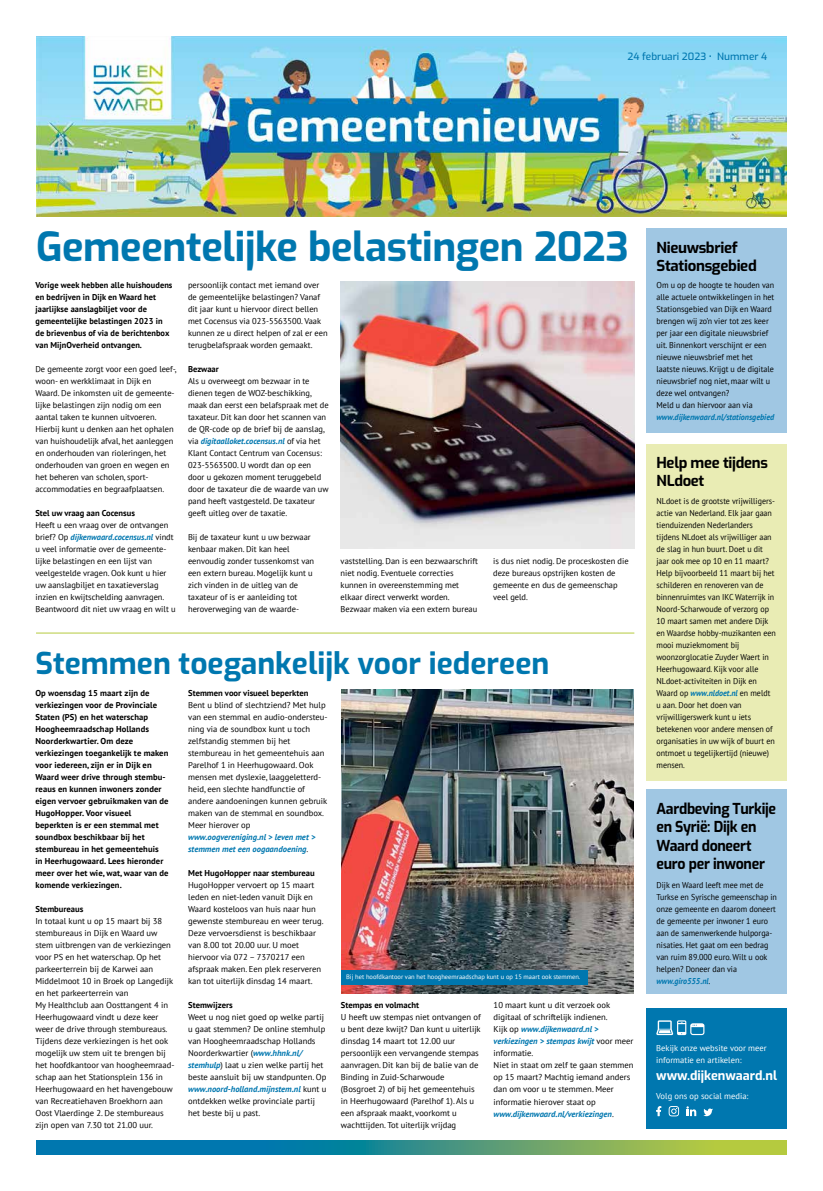
<style>
.page{position:relative;width:823px;height:1191px;background:#fff}
.page>*{position:absolute;margin:0;border:0;box-sizing:border-box;transform-origin:0 0}
.t1{font:700 40px "Exo";letter-spacing:-.01em;color:#0077af}
.t2{font:700 30px "Exo";color:#0077af}
.t3{font:700 15px/18px "Exo";letter-spacing:-.02em;color:#000;scale:.94 1}
.t4{font:700 15px/18px "Exo";letter-spacing:-.02em;color:#000}
.t5{font:700 12.7px "Exo";color:#fff}
.t6{font:500 10px "Exo";color:#0077af}
.t7{font:8.5px/12px "PT Sans";color:#000}
.t8{font:8.5px/12px "PT Sans";color:#000;scale:.94 1}
.t9{font:700 8.5px/12px "PT Sans";letter-spacing:.01em;color:#000}
.t10{font:8.5px/12px "PT Sans";color:#000;scale:.95 1}
.t11{font:8.5px/12px "PT Sans";color:#fff}
.t12{font:italic 700 8.5px/12px "PT Sans";color:#0077af}
.t13{font:italic 700 8.5px "PT Sans";color:#0077af;scale:.95 1}
.t14{font:6.5px "PT Sans";color:#fff}
.s1{font-weight:700;font-style:italic;color:#0077af}
.s2{font-weight:400;font-style:normal;color:#000}
</style>
<div class="page">
<img style="left:37px;top:36px;width:748px;height:180px">
<svg style="left:36px;top:1140px;width:750px;height:15px;background:#439583"></svg>
<hr style="left:36px;top:633px;width:598px;height:1px;background:#b5ca3f">
<div style="left:646px;top:1008px;width:140px;height:120px;background:#0077af"></div>
<svg style="left:656px;top:1020px;width:48px;height:15px"></svg>
<svg style="left:668px;top:1106px;width:10px;height:10px"></svg>
<svg style="left:686px;top:1106px;width:9px;height:10px"></svg>
<svg style="left:703px;top:1108px;width:9px;height:8px"></svg>
<svg style="left:656px;top:1106px;width:4px;height:10px"></svg>
<div style="left:646px;top:444px;width:140px;height:336px;background:#e9ecb4"></div>
<div style="left:646px;top:228px;width:140px;height:204px;background:#a0c7e3"></div>
<div style="left:646px;top:789px;width:140px;height:204px;background:#a0c7e3"></div>
<img style="left:340px;top:282px;width:294px;height:267px">
<img style="left:341px;top:689px;width:292px;height:304px">
<div style="left:341px;top:970px;width:246px;height:14px;background:#0077af"></div>
<p class="t6" style="left:627px;top:49px;width:141px">24 februari 2023 • Nummer 4</p>
<h1 class="t1" style="left:36px;top:217px;width:593px">Gemeentelijke belastingen 2023</h1>
<p class="t9" style="left:35px;top:279px;width:138px">Vorige week hebben alle huishoudens en bedrijven in Dijk en Waard het jaarlijkse aanslagbiljet voor de gemeentelijke belastingen 2023 in de brievenbus of via de berichtenbox van MijnOverheid ontvangen.</p>
<p class="t7" style="left:35px;top:363px;width:142px">De gemeente zorgt voor een goed leef-, woon- en werkklimaat in Dijk en Waard. De inkomsten uit de gemeente&shy;lijke belastingen zijn nodig om een aantal taken te kunnen uitvoeren.<br>Hierbij kunt u denken aan het ophalen van huishoudelijk afval, het aanleggen en onderhouden van rioleringen, het onderhouden van groen en wegen en het beheren van scholen, sport&shy;accommodaties en begraafplaatsen.</p>
<p class="t9" style="left:35px;top:507px;width:101px">Stel uw vraag aan Cocensus</p>
<p class="t7" style="left:35px;top:519px;width:142px">Heeft u een vraag over de ontvangen brief? Op <span class="s1">dijkenwaard.cocensus.nl</span> vindt u veel informatie over de gemeente&shy;lijke belastingen en een lijst van veelgestelde vragen. Ook kunt u hier uw aanslagbiljet en taxatieverslag inzien en kwijtschelding aanvragen.<br>Beantwoord dit niet uw vraag en wilt u</p>
<p class="t7" style="left:188px;top:279px;width:141px">persoonlijk contact met iemand over de gemeentelijke belastingen? Vanaf dit jaar kunt u hiervoor direct bellen met Cocensus via 023-5563500. Vaak kunnen ze u direct helpen of zal er een terugbelafspraak worden gemaakt.</p>
<p class="t9" style="left:188px;top:363px;width:32px">Bezwaar</p>
<p class="t7" style="left:188px;top:375px;width:142px">Als u overweegt om bezwaar in te dienen tegen de WOZ-beschikking, maak dan eerst een belafspraak met de taxateur. Dit kan door het scannen van de QR-code op de brief bij de aanslag, via <span class="s1">digitaalloket.cocensus.nl</span> of via het Klant Contact Centrum van Cocensus:<br>023-5563500. U wordt dan op een door u gekozen moment teruggebeld door de taxateur die de waarde van uw pand heeft vastgesteld. De taxateur geeft uitleg over de taxatie.</p>
<p class="t7" style="left:188px;top:531px;width:127px">Bij de taxateur kunt u uw bezwaar kenbaar maken. Dit kan heel eenvoudig zonder tussenkomst van een extern bureau. Mogelijk kunt u zich vinden in de uitleg van de taxateur of is er aanleiding tot heroverweging van de waarde-</p>
<p class="t7" style="left:340px;top:555px;width:139px">vaststelling. Dan is een bezwaarschrift niet nodig. Eventuele correcties kunnen in overeenstemming met elkaar direct verwerkt worden.<br>Bezwaar maken via een extern bureau</p>
<p class="t7" style="left:493px;top:555px;width:137px">is dus niet nodig. De proceskosten die deze bureaus opstrijken kosten de gemeente en dus de gemeenschap veel geld.</p>
<h2 class="t2" style="left:35px;top:641px;width:515px">Stemmen toegankelijk voor iedereen</h2>
<p class="t9" style="left:35px;top:687px;width:135px">Op woensdag 15 maart zijn de verkiezingen voor de Provinciale<br>Staten (PS) en het waterschap<br>Hoogheemraadschap Hollands<br>Noorderkwartier. Om deze verkiezingen toegankelijk te maken voor iedereen, zijn er in Dijk en<br>Waard weer drive through stembu&shy;reaus en kunnen inwoners zonder eigen vervoer gebruikmaken van de<br>HugoHopper. Voor visueel beperkten is er een stemmal met soundbox beschikbaar bij het stembureau in het gemeentehuis<br>in Heerhugowaard. Lees hieronder meer over het wie, wat, waar van de komende verkiezingen.</p>
<p class="t9" style="left:35px;top:903px;width:49px">Stembureaus</p>
<p class="t7" style="left:35px;top:915px;width:140px">In totaal kunt u op 15 maart bij 38 stembureaus in Dijk en Waard uw stem uitbrengen van de verkiezingen voor PS en het waterschap. Op het parkeerterrein bij de Karwei aan Middelmoot 10 in Broek op Langedijk en het parkeerterrein van<br>My Healthclub aan Oosttangent 4 in Heerhugowaard vindt u deze keer weer de drive through stembureaus.<br>Tijdens deze verkiezingen is het ook mogelijk uw stem uit te brengen bij het hoofdkantoor van hoogheemraad&shy;schap aan het Stationsplein 136 in Heerhugowaard en het havengebouw van Recreatiehaven Broekhorn aan Oost Vlaerdinge 2. De stembureaus zijn open van 7.30 tot 21.00 uur.</p>
<p class="t9" style="left:188px;top:687px;width:122px">Stemmen voor visueel beperkten</p>
<p class="t7" style="left:188px;top:699px;width:141px">Bent u blind of slechtziend? Met hulp van een stemmal en audio-ondersteu&shy;ning via de soundbox kunt u toch zelfstandig stemmen bij het stembureau in het gemeentehuis aan<br>Parelhof 1 in Heerhugowaard. Ook mensen met dyslexie, laaggeletterd&shy;heid, een slechte handfunctie of andere aandoeningen kunnen gebruik maken van de stemmal en soundbox.<br>Meer hierover op</p>
<p class="t12" style="left:188px;top:831px;width:129px">www.oogvereniging.nl &gt; leven met &gt; stemmen met een oogaandoening<span class="s2">.</span></p>
<p class="t9" style="left:188px;top:867px;width:128px">Met HugoHopper naar stembureau</p>
<p class="t7" style="left:188px;top:879px;width:137px">HugoHopper vervoert op 15 maart leden en niet-leden vanuit Dijk en Waard kosteloos van huis naar hun gewenste stembureau en weer terug.<br>Deze vervoersdienst is beschikbaar van 8.00 tot 20.00 uur. U moet hiervoor via 072 – 7370217 een afspraak maken. Een plek reserveren kan tot uiterlijk dinsdag 14 maart.</p>
<p class="t9" style="left:188px;top:999px;width:46px">Stemwijzers</p>
<p class="t7" style="left:188px;top:1011px;width:140px">Weet u nog niet goed op welke partij u gaat stemmen? De online stemhulp van Hoogheemraadschap Hollands Noorderkwartier (<span class="s1">www.hhnk.nl/ stemhulp</span>) laat u zien welke partij het beste aansluit bij uw standpunten. Op <span class="s1">www.noord-holland.mijnstem.nl</span> kunt u ontdekken welke provinciale partij het beste bij u past.</p>
<p class="t14" style="left:346px;top:973px;width:235px">Bij het hoofdkantoor van het hoogheemraadschap kunt u op 15 maart ook stemmen.</p>
<p class="t9" style="left:341px;top:999px;width:80px">Stempas en volmacht</p>
<p class="t7" style="left:341px;top:1011px;width:141px">U heeft uw stempas niet ontvangen of u bent deze kwijt? Dan kunt u uiterlijk dinsdag 14 maart tot 12.00 uur persoonlijk een vervangende stempas aanvragen. Dit kan bij de balie van de Binding in Zuid-Scharwoude (Bosgroet 2) of bij het gemeentehuis in Heerhugowaard (Parelhof 1). Als u een afspraak maakt, voorkomt u wachttijden. Tot uiterlijk vrijdag</p>
<p class="t7" style="left:493px;top:999px;width:141px">10 maart kunt u dit verzoek ook digitaal of schriftelijk indienen.<br>Kijk op <span class="s1">www.dijkenwaard.nl &gt; verkiezingen &gt; stempas kwijt</span> voor meer informatie.<br>Niet in staat om zelf te gaan stemmen op 15 maart? Machtig iemand anders dan om voor u te stemmen. Meer informatie hierover staat op <span class="s1">www.dijkenwaard.nl/verkiezingen</span>.</p>
<h3 class="t4" style="left:656px;top:238px;width:102px">Nieuwsbrief<br>Stationsgebied</h3>
<p class="t10" style="left:656px;top:279px;width:125px">Om u op de hoogte te houden van alle actuele ontwikkelingen in het<br>Stationsgebied van Dijk en Waard brengen wij zo’n vier tot zes keer per jaar een digitale nieuwsbrief uit. Binnenkort verschijnt er een nieuwe nieuwsbrief met het laatste nieuws. Krijgt u de digitale nieuwsbrief nog niet, maar wilt u deze wel ontvangen?<br>Meld u dan hiervoor aan via</p>
<p class="t13" style="left:656px;top:411px;width:125px">www.dijkenwaard.nl/stationsgebied</p>
<h3 class="t4" style="left:656px;top:453px;width:113px">Help mee tijdens<br>NLdoet</h3>
<p class="t8" style="left:656px;top:495px;width:128px">NLdoet is de grootste vrijwilligers&shy;actie van Nederland. Elk jaar gaan tienduizenden Nederlanders tijdens NLdoet als vrijwilliger aan de slag in hun buurt. Doet u dit jaar ook mee op 10 en 11 maart?<br>Help bijvoorbeeld 11 maart bij het schilderen en renoveren van de binnenruimtes van IKC Waterrijk in<br>Noord-Scharwoude of verzorg op<br>10 maart samen met andere Dijk en Waardse hobby-muzikanten een mooi muziekmoment bij woonzorglocatie Zuyder Waert in<br>Heerhugowaard. Kijk voor alle<br>NLdoet-activiteiten in Dijk en<br>Waard op <span class="s1">www.nldoet.nl</span> en meldt u aan. Door het doen van vrijwilligerswerk kunt u iets betekenen voor andere mensen of organisaties in uw wijk of buurt en ontmoet u tegelijkertijd (nieuwe) mensen.</p>
<h3 class="t3" style="left:656px;top:799px;width:129px">Aardbeving Turkije en Syrië: Dijk en<br>Waard doneert euro per inwoner</h3>
<p class="t8" style="left:656px;top:879px;width:130px">Dijk en Waard leeft mee met de<br>Turkse en Syrische gemeenschap in onze gemeente en daarom doneert de gemeente per inwoner 1 euro aan de samenwerkende hulporga&shy;nisaties. Het gaat om een bedrag van ruim 89.000 euro. Wilt u ook helpen? Doneer dan via <span class="s1">www.giro555.nl</span>.</p>
<p class="t11" style="left:656px;top:1041px;width:112px">Bekijk onze website voor meer informatie en artikelen:</p>
<p class="t11" style="left:656px;top:1089px;width:94px">Volg ons op social media:</p>
<h3 class="t5" style="left:656px;top:1066px;width:122px">www.dijkenwaard.nl</h3>
</div>
